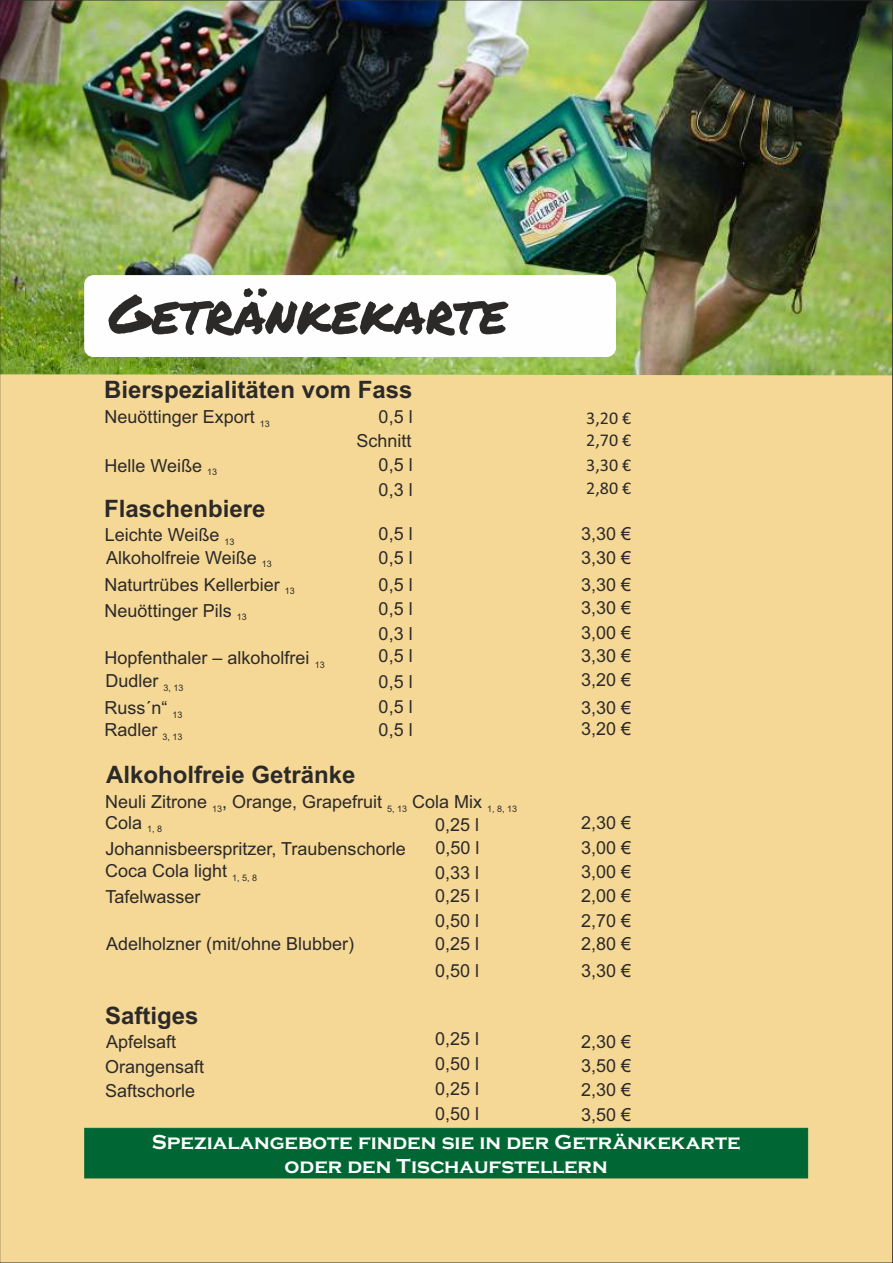
<style>
.page{position:relative;width:893px;height:1263px;background:#f6d896}
.page>*{position:absolute;margin:0;border:0;box-sizing:border-box;transform-origin:0 0}
.t1{font:54px "Permanent Marker";color:#2b2a29}
.t2{font:700 24px "Arial";color:#2b2a29}
.t3{font:700 21px/23.4px "Copperplate Gothic";color:#fefefe;text-align:center}
.t4{font:18px/24.5px "Arial";color:#2b2a29}
.t5{font:18px/24.6px "Calibri";color:#2b2a29}
.t6{font:9px "Arial";color:#2b2a29}
</style>
<div class="page">
<div style="left:84px;top:1127px;width:724px;height:52px;background:#063"></div>
<img style="left:2px;top:2px;width:889px;height:373px">
<div style="left:84px;top:275px;width:532px;height:82px;background:#fefefe;border:1px solid #fefefe;border-radius:9px"></div>
<h1 class="t1" style="left:108px;top:283px;width:400px">GETRÄNKEKARTE</h1>
<h2 class="t2" style="left:104px;top:381px;width:310px">Bierspezialitäten vom Fass</h2>
<p class="t4" style="left:379px;top:407px;width:36px">0,5 l</p>
<p class="t4" style="left:105px;top:407px;width:167px">Neuöttinger Export <sub>13</sub></p>
<p class="t4" style="left:105px;top:455px;width:114px">Helle Weiße <sub>13</sub></p>
<p class="t5" style="left:586px;top:408px;width:47px">3,20 €</p>
<p class="t4" style="left:357px;top:430px;width:57px">Schnitt</p>
<p class="t5" style="left:586px;top:429px;width:47px">2,70 €<br>3,30 €</p>
<p class="t4" style="left:379px;top:479px;width:36px">0,3 l</p>
<p class="t4" style="left:379px;top:454px;width:36px">0,5 l</p>
<p class="t5" style="left:586px;top:477px;width:47px">2,80 €</p>
<h2 class="t2" style="left:104px;top:499px;width:163px">Flaschenbiere</h2>
<p class="t4" style="left:105px;top:525px;width:169px;line-height:22.8px">Leichte Weiße <sub>13<br></sub>Alkoholfreie Weiße <sub>13</sub></p>
<p class="t4" style="left:379px;top:524px;width:36px;line-height:23.5px">0,5 l<br>0,5 l</p>
<p class="t4" style="left:581px;top:523px;width:52px">3,30 €</p>
<p class="t4" style="left:581px;top:547px;width:52px">3,30 €</p>
<p class="t4" style="left:105px;top:573px;width:192px;line-height:26.1px">Naturtrübes Kellerbier <sub>13<br></sub>Neuöttinger Pils <sub>13</sub></p>
<p class="t4" style="left:105px;top:647px;width:222px">Hopfenthaler – alkoholfrei <sub>13</sub></p>
<p class="t4" style="left:379px;top:574px;width:36px">0,5 l</p>
<p class="t4" style="left:581px;top:574px;width:52px">3,30 €</p>
<p class="t4" style="left:379px;top:598px;width:36px">0,5 l</p>
<p class="t4" style="left:379px;top:623px;width:36px">0,3 l</p>
<p class="t4" style="left:581px;top:597px;width:52px">3,30 €</p>
<p class="t4" style="left:581px;top:622px;width:52px">3,00 €</p>
<p class="t4" style="left:379px;top:645px;width:36px">0,5 l</p>
<p class="t4" style="left:581px;top:645px;width:52px">3,30 €</p>
<p class="t4" style="left:379px;top:671px;width:36px">0,5 l</p>
<p class="t4" style="left:581px;top:669px;width:52px">3,20 €</p>
<p class="t4" style="left:105px;top:669px;width:80px;line-height:26.8px">Dudler <sub>3,</sub> <sub>13<br></sub>Russ´n“ <sub>13</sub></p>
<p class="t4" style="left:105px;top:719px;width:80px">Radler <sub>3,</sub> <sub>13</sub></p>
<p class="t4" style="left:581px;top:718px;width:52px">3,20 €</p>
<p class="t4" style="left:379px;top:696px;width:36px">0,5 l</p>
<p class="t4" style="left:581px;top:697px;width:52px">3,30 €</p>
<p class="t4" style="left:379px;top:719px;width:36px">0,5 l</p>
<h2 class="t2" style="left:106px;top:765px;width:251px">Alkoholfreie Getränke</h2>
<p class="t4" style="left:105px;top:791px;width:279px">Neuli Zitrone , Orange, Grapefruit</p>
<p class="t4" style="left:412px;top:791px;width:72px">Cola Mix</p>
<p class="t6" style="left:212px;top:805px;width:12px">13</p>
<p class="t6" style="left:387px;top:805px;width:22px">5, 13</p>
<p class="t6" style="left:487px;top:805px;width:32px">1, 8, 13</p>
<p class="t4" style="left:105px;top:811px;width:302px;line-height:26.2px">Cola <sub>1,</sub> <sub>8<br></sub>Johannisbeerspritzer, Traubenschorle</p>
<p class="t4" style="left:105px;top:859px;width:154px;line-height:25.7px">Coca Cola light <sub>1,</sub> <sub>5,</sub> <sub>8<br></sub>Tafelwasser</p>
<p class="t4" style="left:106px;top:933px;width:250px">Adelholzner (mit/ohne Blubber)</p>
<p class="t4" style="left:435px;top:814px;width:46px">0,25 l</p>
<p class="t4" style="left:581px;top:812px;width:52px">2,30 €</p>
<p class="t4" style="left:435px;top:837px;width:46px">0,50 l</p>
<p class="t4" style="left:581px;top:837px;width:52px">3,00 €</p>
<p class="t4" style="left:435px;top:862px;width:46px;line-height:23.4px">0,33 l<br>0,25 l</p>
<p class="t4" style="left:435px;top:911px;width:46px;line-height:22.4px">0,50 l<br>0,25 l</p>
<p class="t4" style="left:435px;top:960px;width:46px">0,50 l</p>
<p class="t4" style="left:581px;top:861px;width:52px;line-height:23.7px">3,00 €<br>2,00 €</p>
<p class="t4" style="left:581px;top:910px;width:52px">2,70 €</p>
<p class="t4" style="left:581px;top:960px;width:52px">3,30 €</p>
<p class="t4" style="left:581px;top:933px;width:52px">2,80 €</p>
<h2 class="t2" style="left:105px;top:1007px;width:95px">Saftiges</h2>
<p class="t4" style="left:105px;top:1031px;width:101px">Apfelsaft<br>Orangensaft<br>Saftschorle</p>
<p class="t4" style="left:435px;top:1028px;width:46px;line-height:25px;text-align:justify">0,25 l 0,50 l 0,25 l 0,50 l</p>
<p class="t4" style="left:581px;top:1031px;width:52px;text-align:justify">2,30 € 3,50 € 2,30 € 3,50 €</p>
<p class="t3" style="left:152px;top:1130px;width:590px">Spezialangebote finden sie in der Getränkekarte oder den Tischaufstellern</p>
</div>
